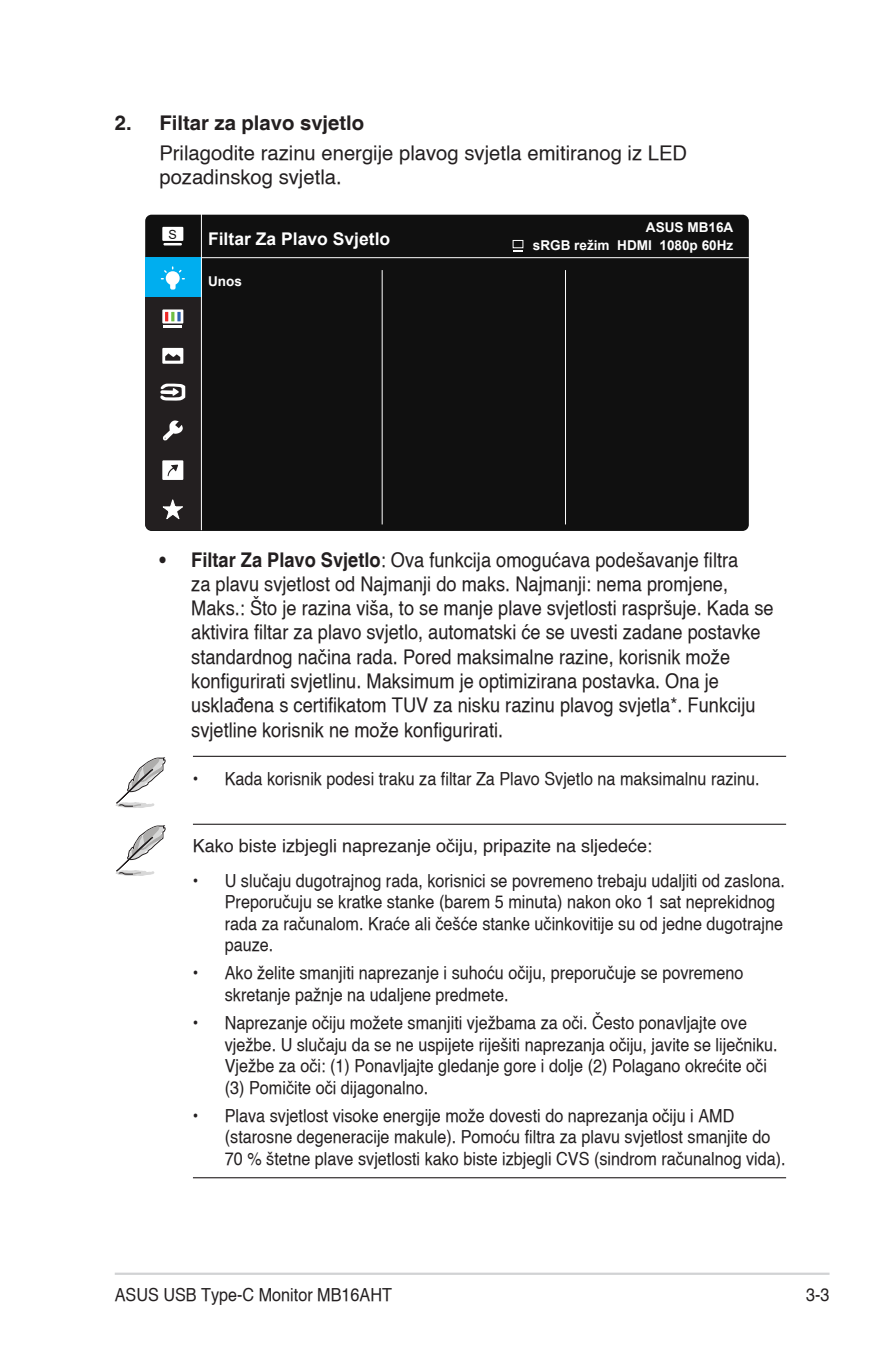
<style>
.page{position:relative;width:893px;height:1346px;background:#fff}
.page>*{position:absolute;margin:0;border:0;box-sizing:border-box;transform-origin:0 0}
.Body_Text_Indent{font:20.25px/24.3px "Helvetica";color:#231f20;scale:.9 1}
.Body_Text_Indent-2{font:20.25px/24.3px "Helvetica";color:#231f20}
.OSD_Item{font:700 20.25px "Helvetica";color:#231f20}
.Body_Text_Indent-3{font:18px/21.6px "Helvetica";color:#231f20;scale:.9 1}
.Body_Text_Indent-4{font:18px "Helvetica";color:#231f20}
.t1{font:700 17.55px "Arial";color:#fff}
.t2{font:700 13.5px "Arial";color:#fff}
.t3{font:12.6px "Arial";color:#101010}
.s1{font-weight:700}
</style>
<div class="page">
<hr style="left:115px;top:1272px;width:714px;height:3px;background:#d1d2d4">
<div style="left:145px;top:215px;width:604px;height:316px;background:#101010;border-radius:6px"></div>
<hr style="left:145px;top:257px;width:604px;height:1px;background:#fff">
<hr style="left:382px;top:270px;width:1px;height:254px;background:#fff">
<hr style="left:565px;top:270px;width:1px;height:254px;background:#fff">
<div style="left:162px;top:227px;width:21px;height:14px;background:#fff"></div>
<svg style="left:163px;top:243px;width:19px;height:2px"></svg>
<hr style="left:201px;top:213px;width:1px;height:317px;background:#fff">
<svg style="left:145px;top:257px;width:57px;height:273px;background:#364b54"></svg>
<div style="left:513px;top:240px;width:10px;height:8px;border:1px solid #fff"></div>
<hr style="left:193px;top:756px;width:593px;height:1px;background:#231f20">
<hr style="left:193px;top:824px;width:593px;height:1px;background:#231f20">
<hr style="left:193px;top:1177px;width:593px;height:1px;background:#231f20">
<svg style="left:115px;top:757px;width:51px;height:51px"></svg>
<svg style="left:116px;top:825px;width:50px;height:51px"></svg>
<p class="OSD_Item" style="left:115px;top:110px;width:251px">2. Filtar za plavo svjetlo</p>
<p class="Body_Text_Indent-2" style="left:159px;top:140px;width:529px">Prilagodite razinu energije plavog svjetla emitiranog iz LED pozadinskog svjetla.</p>
<p class="t3" style="left:168px;top:226px;width:10px">S</p>
<p class="t1" style="left:208px;top:226px;width:184px">Filtar Za Plavo Svjetlo</p>
<p class="t2" style="left:208px;top:272px;width:35px">Unos</p>
<p class="t2" style="left:646px;top:217px;width:89px">ASUS MB16A</p>
<p class="t2" style="left:533px;top:236px;width:202px">sRGB režim HDMI 1080p 60Hz</p>
<p class="Body_Text_Indent" style="left:191px;top:547px;width:649px;text-indent:-32px"><span class="s1">• Filtar Za Plavo Svjetlo</span>: Ova funkcija omogućava podešavanje filtra<br>za plavu svjetlost od Najmanji do maks. Najmanji: nema promjene, Maks.: Što je razina viša, to se manje plave svjetlosti raspršuje. Kada se aktivira filtar za plavo svjetlo, automatski će se uvesti zadane postavke standardnog načina rada. Pored maksimalne razine, korisnik može konfigurirati svjetlinu. Maksimum je optimizirana postavka. Ona je usklađena s certifikatom TUV za nisku razinu plavog svjetla*. Funkciju svjetline korisnik ne može konfigurirati.</p>
<p class="Body_Text_Indent-3" style="left:193px;top:767px;width:631px">• Kada korisnik podesi traku za filtar Za Plavo Svjetlo na maksimalnu razinu.</p>
<p class="Body_Text_Indent-4" style="left:193px;top:835px;width:461px">Kako biste izbjegli naprezanje očiju, pripazite na sljedeće:</p>
<p class="Body_Text_Indent-3" style="left:225px;top:869px;width:624px;text-indent:-32px">• U slučaju dugotrajnog rada, korisnici se povremeno trebaju udaljiti od zaslona.<br>Preporučuju se kratke stanke (barem 5 minuta) nakon oko 1 sat neprekidnog rada za računalom. Kraće ali češće stanke učinkovitije su od jedne dugotrajne pauze.</p>
<p class="Body_Text_Indent-3" style="left:225px;top:962px;width:578px;text-indent:-32px">• Ako želite smanjiti naprezanje i suhoću očiju, preporučuje se povremeno skretanje pažnje na udaljene predmete.</p>
<p class="Body_Text_Indent-3" style="left:225px;top:1011px;width:616px;text-indent:-32px">• Naprezanje očiju možete smanjiti vježbama za oči. Često ponavljajte ove vježbe. U slučaju da se ne uspijete riješiti naprezanja očiju, javite se liječniku.<br>Vježbe za oči: (1) Ponavljajte gledanje gore i dolje (2) Polagano okrećite oči (3) Pomičite oči dijagonalno.</p>
<p class="Body_Text_Indent-3" style="left:225px;top:1104px;width:625px;text-indent:-32px">• Plava svjetlost visoke energije može dovesti do naprezanja očiju i AMD (starosne degeneracije makule). Pomoću filtra za plavu svjetlost smanjite do<br>70 % štetne plave svjetlosti kako biste izbjegli CVS (sindrom računalnog vida).</p>
<p class="Body_Text_Indent-3" style="left:115px;top:1283px;width:310px">ASUS USB Type-C Monitor MB16AHT</p>
<p class="Body_Text_Indent-3" style="left:806px;top:1283px;width:28px">3-3</p>
</div>
